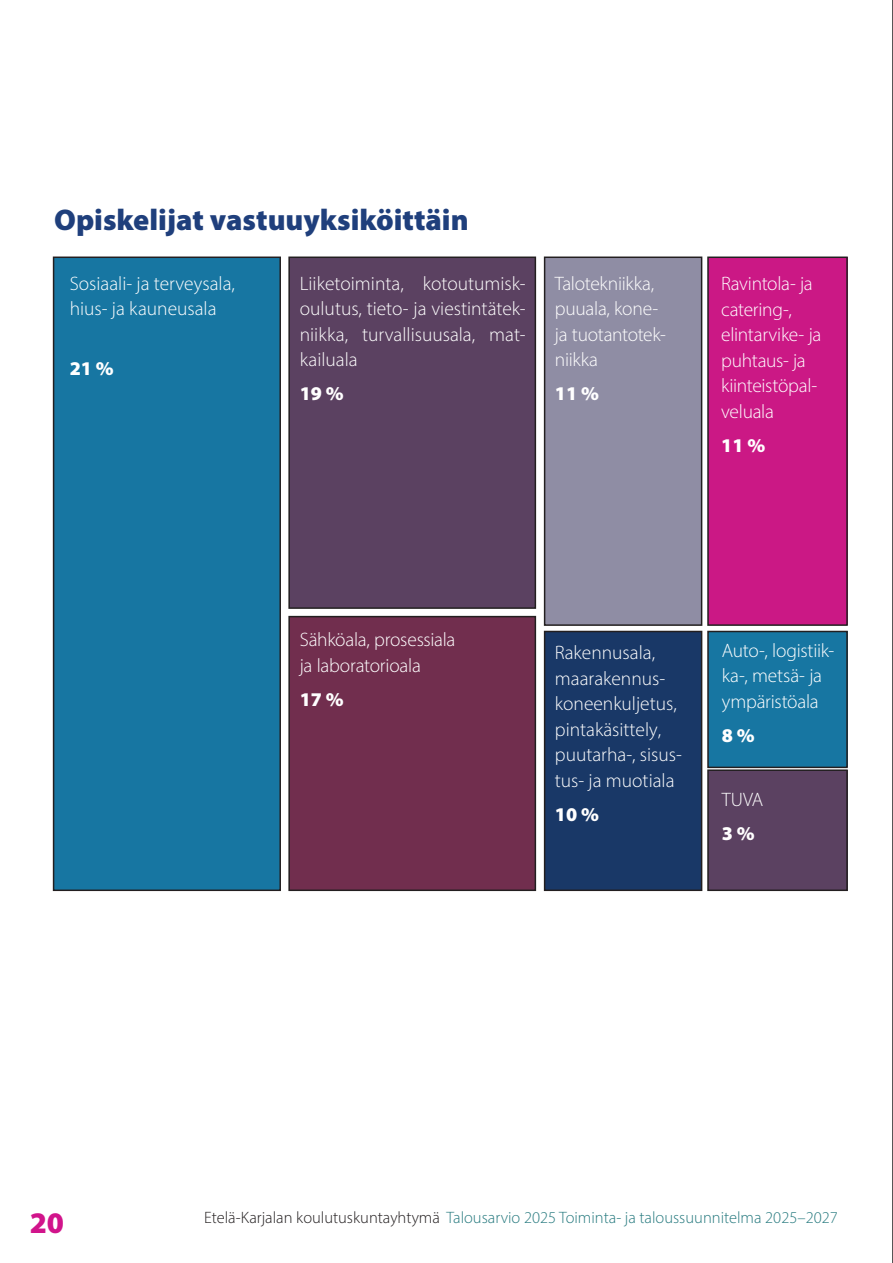
<style>
.page{position:relative;width:893px;height:1263px;background:#fff}
.page>*{position:absolute;margin:0;border:0;box-sizing:border-box;transform-origin:0 0}
.t1{font:900 30px "Myriad Pro";color:#1f3f7c}
.t2{font:900 30px "Myriad Pro";color:#d1148b}
.t3{font:300 19.5px/25.5px "Myriad Pro";color:#fff}
.t4{font:900 19.5px "Myriad Pro";color:#fff}
.t5{font:300 16.5px "Myriad Pro";color:#277a7f}
.s1{color:#231f20}
</style>
<div class="page">
<hr style="left:892px;top:0;width:1px;height:1263px;background:#231f20">
<div style="left:54px;top:257px;width:226px;height:633px;background:#1776a2"></div>
<div style="left:53px;top:256px;width:228px;height:635px;border:2px solid #231f20"></div>
<div style="left:289px;top:257px;width:246px;height:351px;background:#5b4161"></div>
<div style="left:288px;top:256px;width:248px;height:353px;border:2px solid #231f20"></div>
<div style="left:289px;top:617px;width:246px;height:273px;background:#712e4e"></div>
<div style="left:288px;top:616px;width:248px;height:275px;border:2px solid #231f20"></div>
<div style="left:545px;top:257px;width:157px;height:368px;background:#8f8da4"></div>
<div style="left:544px;top:256px;width:158px;height:370px;border:2px solid #231f20"></div>
<div style="left:708px;top:257px;width:139px;height:368px;background:#cb1885"></div>
<div style="left:707px;top:256px;width:141px;height:370px;border:2px solid #231f20"></div>
<div style="left:545px;top:631px;width:157px;height:259px;background:#193867"></div>
<div style="left:544px;top:631px;width:158px;height:260px;border:2px solid #231f20"></div>
<div style="left:708px;top:631px;width:139px;height:136px;background:#1776a2"></div>
<div style="left:707px;top:631px;width:141px;height:137px;border:2px solid #231f20"></div>
<div style="left:708px;top:770px;width:139px;height:120px;background:#5b4161"></div>
<div style="left:707px;top:769px;width:141px;height:122px;border:2px solid #231f20"></div>
<h1 class="t1" style="left:54px;top:199px;width:416px">Opiskelijat vastuuyksiköittäin</h1>
<p class="t3" style="left:70px;top:270px;width:167px">Sosiaali- ja terveysala, hius- ja kauneusala</p>
<p class="t3" style="left:300px;top:270px;width:227px;text-align:justify">Liiketoiminta, kotoutumisk&shy;oulutus, tieto- ja viestintätek&shy;niikka, turvallisuusala, mat&shy;kailuala</p>
<p class="t4" style="left:300px;top:381px;width:46px">19 %</p>
<p class="t4" style="left:70px;top:355px;width:46px">21 %</p>
<p class="t3" style="left:555px;top:270px;width:112px">Talotekniikka, puuala, kone&shy;ja tuotantotek&shy;niikka</p>
<p class="t4" style="left:555px;top:381px;width:46px">11 %</p>
<p class="t3" style="left:721px;top:271px;width:102px">Ravintola- ja catering-, elintarvike- ja puhtaus- ja kiinteistöpal&shy;veluala</p>
<p class="t4" style="left:721px;top:432px;width:46px">11 %</p>
<p class="t3" style="left:300px;top:627px;width:157px">Sähköala, prosessiala ja laboratorioala</p>
<p class="t4" style="left:300px;top:686px;width:46px">17 %</p>
<p class="t3" style="left:555px;top:640px;width:128px">Rakennusala, maarakennus&shy;koneenkuljetus, pintakäsittely, puutarha-, sisus&shy;tus- ja muotiala</p>
<p class="t4" style="left:555px;top:801px;width:46px">10 %</p>
<p class="t3" style="left:722px;top:637px;width:114px">Auto-, logistiik&shy;ka-, metsä- ja ympäristöala</p>
<p class="t4" style="left:722px;top:722px;width:34px">8 %</p>
<p class="t3" style="left:722px;top:786px;width:43px">TUVA</p>
<p class="t4" style="left:722px;top:820px;width:34px">3 %</p>
<h1 class="t2" style="left:30px;top:1202px;width:36px">20</h1>
<p class="t5" style="left:204px;top:1207px;width:635px"><span class="s1">Etelä-Karjalan koulutuskuntayhtymä</span> Talousarvio 2025 Toiminta- ja taloussuunnitelma 2025–2027</p>
</div>
